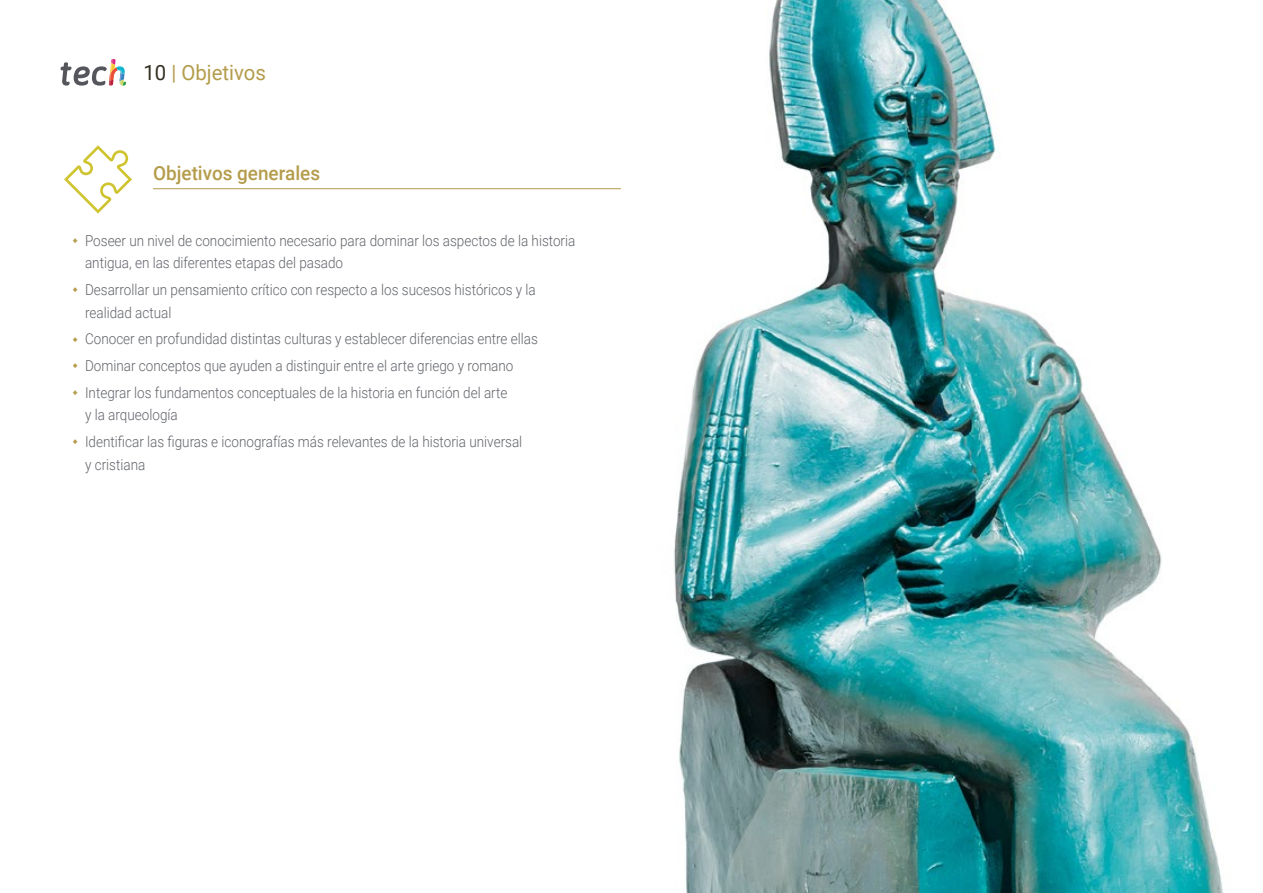
<style>
.page{position:relative;width:1263px;height:893px;background:#fff}
.page>*{position:absolute;margin:0;border:0;box-sizing:border-box;transform-origin:0 0}
.t1{font:21px "Roboto";color:#b49c4b}
.t2{font:500 19.5px "Roboto";color:#b49c4b}
.t3{font:300 15px/26.7px "Roboto";color:#61646a;scale:.9 1}
.s1{color:#312e20}
</style>
<div class="page">
<hr style="left:153px;top:188px;width:468px;height:1px;background:#b49c4b">
<svg style="left:64px;top:145px;width:68px;height:69px"></svg>
<img style="left:674px;top:0;width:550px;height:893px">
<svg style="left:61px;top:59px;width:65px;height:27px"></svg>
<h1 class="t1" style="left:144px;top:57px;width:124px"><span class="s1">10</span> | Objetivos</h1>
<h2 class="t2" style="left:153px;top:160px;width:169px">Objetivos generales</h2>
<p class="t3" style="left:85px;top:229px;width:546px;line-height:22.5px">Poseer un nivel de conocimiento necesario para dominar los aspectos de la historia antigua, en las diferentes etapas del pasado</p>
<p class="t3" style="left:85px;top:278px;width:502px;line-height:22.5px">Desarrollar un pensamiento crítico con respecto a los sucesos históricos y la realidad actual</p>
<p class="t3" style="left:85px;top:325px;width:505px">Conocer en profundidad distintas culturas y establecer diferencias entre ellas<br>Dominar conceptos que ayuden a distinguir entre el arte griego y romano<br>Integrar los fundamentos conceptuales de la historia en función del arte</p>
<p class="t3" style="left:85px;top:401px;width:487px">y la arqueología<br>Identificar las figuras e iconografías más relevantes de la historia universal</p>
<p class="t3" style="left:85px;top:450px;width:68px">y cristiana</p>
</div>
